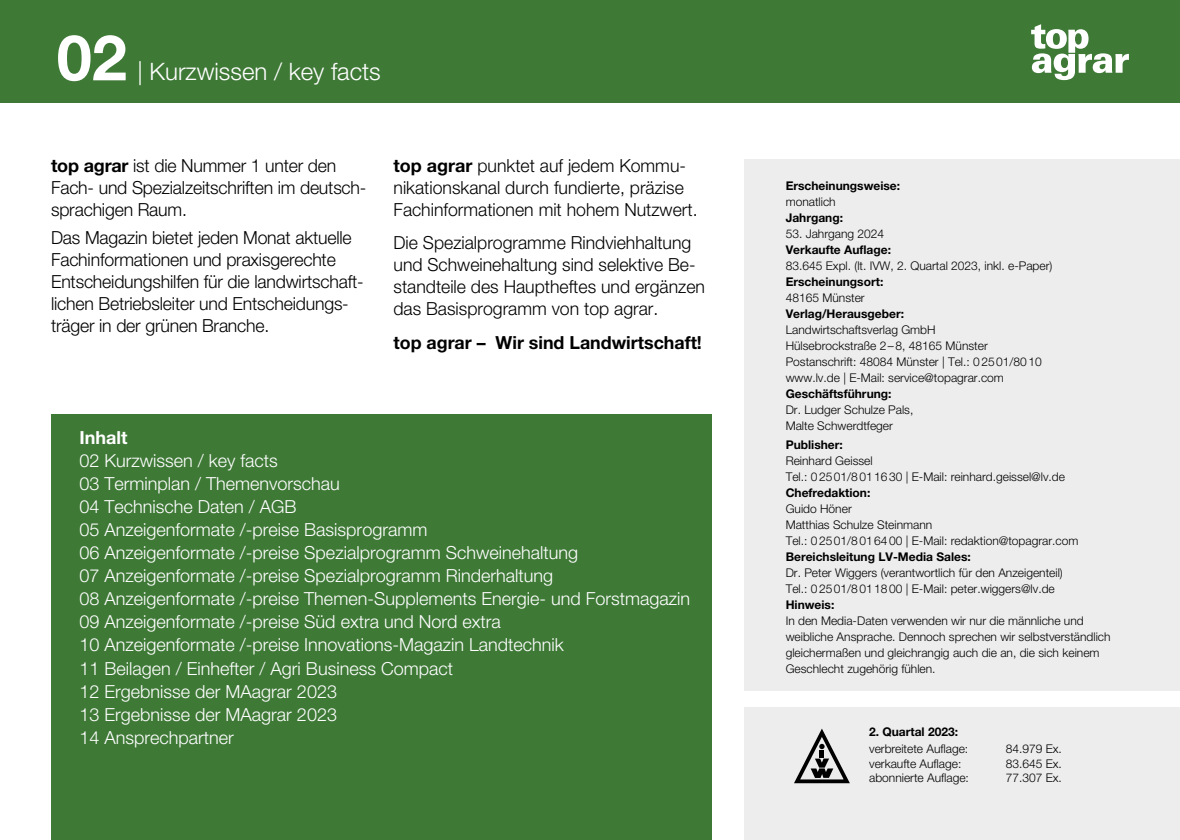
<style>
.page{position:relative;width:1180px;height:840px;background:#fff}
.page>*{position:absolute;margin:0;border:0;box-sizing:border-box;transform-origin:0 0}
.t1{font:700 63.2px "Helvetica Neue LT Pro";color:#fff}
.t2{font:300 24px "Helvetica Neue LT Pro";color:#fff}
.t3{font:300 18px/23px "Helvetica Neue LT Pro";color:#fff}
.t4{font:300 18px/22px "Helvetica Neue LT Pro";letter-spacing:-.01em;color:#000}
.t5{font:700 18px "Helvetica Neue LT Pro";color:#000}
.t6{font:700 18px "Helvetica Neue LT Pro";color:#fff}
.t7{font:300 12px/16px "Helvetica Neue LT Pro";color:#000}
.t8{font:700 12px "Helvetica Neue LT Pro";color:#000}
.s1{font-weight:700}
</style>
<div class="page">
<div style="left:0;top:0;width:1179px;height:103px;background:#3e7936"></div>
<svg style="left:1031px;top:24px;width:97px;height:56px"></svg>
<div style="left:744px;top:159px;width:435px;height:531px;background:#ededed"></div>
<div style="left:51px;top:414px;width:660px;height:425px;background:#3e7936"></div>
<div style="left:744px;top:707px;width:435px;height:132px;background:#ededed"></div>
<svg style="left:794px;top:728px;width:56px;height:54px"></svg>
<h1 class="t1" style="left:57px;top:18px;width:72px">02</h1>
<h2 class="t2" style="left:137px;top:56px;width:245px">| Kurzwissen / key facts</h2>
<h3 class="t4" style="left:51px;top:154px;width:317px"><span class="s1">top agrar</span> ist die Nummer 1 unter den<br>Fach- und Spezialzeitschriften im deutsch&shy;sprachigen Raum.</h3>
<h3 class="t4" style="left:51px;top:225px;width:314px">Das Magazin bietet jeden Monat aktuelle Fachinformationen und praxisgerechte Entscheidungshilfen für die landwirtschaft&shy;lichen Betriebsleiter und Entscheidungs&shy;träger in der grünen Branche.</h3>
<h3 class="t4" style="left:393px;top:154px;width:305px"><span class="s1">top agrar</span> punktet auf jedem Kommu&shy;nikationskanal durch fundierte, präzise<br>Fachinformationen mit hohem Nutzwert.</h3>
<h3 class="t4" style="left:393px;top:231px;width:313px">Die Spezialprogramme Rindviehhaltung und Schweinehaltung sind selektive Be&shy;standteile des Hauptheftes und ergänzen das Basisprogramm von top agrar.</h3>
<h3 class="t5" style="left:393px;top:330px;width:310px">top agrar – Wir sind Landwirtschaft!</h3>
<h3 class="t6" style="left:79px;top:426px;width:49px">Inhalt</h3>
<p class="t3" style="left:79px;top:448px;width:612px">02 Kurzwissen / key facts<br>03 Terminplan / Themenvorschau<br>04 Technische Daten / AGB<br>05 Anzeigenformate /-preise Basisprogramm<br>06 Anzeigenformate /-preise Spezialprogramm Schweinehaltung<br>07 Anzeigenformate /-preise Spezialprogramm Rinderhaltung<br>08 Anzeigenformate /-preise Themen-Supplements Energie- und Forstmagazin 09 Anzeigenformate /-preise Süd extra und Nord extra<br>10 Anzeigenformate /-preise Innovations-Magazin Landtechnik<br>11 Beilagen / Einhefter / Agri Business Compact<br>12 Ergebnisse der MAagrar 2023<br>13 Ergebnisse der MAagrar 2023<br>14 Ansprechpartner</p>
<p class="t8" style="left:785px;top:178px;width:116px">Erscheinungsweise:</p>
<p class="t7" style="left:785px;top:193px;width:52px">monatlich</p>
<p class="t8" style="left:785px;top:210px;width:59px">Jahrgang:</p>
<p class="t7" style="left:785px;top:225px;width:100px">53. Jahrgang 2024</p>
<p class="t8" style="left:785px;top:242px;width:107px">Verkaufte Auflage:</p>
<p class="t7" style="left:785px;top:257px;width:268px">83.645 Expl. (lt. IVW, 2. Quartal 2023, inkl. e-Paper)</p>
<p class="t8" style="left:785px;top:274px;width:99px">Erscheinungsort:</p>
<p class="t7" style="left:785px;top:289px;width:80px">48165 Münster</p>
<p class="t8" style="left:785px;top:306px;width:120px">Verlag/Herausgeber:</p>
<p class="t7" style="left:785px;top:321px;width:257px">Landwirtschaftsverlag GmbH<br>Hülsebrockstraße 2–8, 48165 Münster Postanschrift: 48084 Münster | Tel.: 02501/8010 www.lv.de | E-Mail: service@topagrar.com</p>
<p class="t8" style="left:785px;top:386px;width:107px">Geschäftsführung:</p>
<p class="t7" style="left:785px;top:401px;width:129px">Dr. Ludger Schulze Pals,<br>Malte Schwerdtfeger</p>
<p class="t8" style="left:785px;top:437px;width:59px">Publisher:</p>
<p class="t7" style="left:785px;top:452px;width:281px">Reinhard Geissel<br>Tel.: 02501/8011630 | E-Mail: reinhard.geissel@lv.de</p>
<p class="t8" style="left:785px;top:485px;width:86px">Chefredaktion:</p>
<p class="t7" style="left:785px;top:500px;width:294px">Guido Höner<br>Matthias Schulze Steinmann<br>Tel.: 02501/8016400 | E-Mail: redaktion@topagrar.com</p>
<p class="t8" style="left:785px;top:549px;width:187px">Bereichsleitung LV-Media Sales:</p>
<p class="t7" style="left:785px;top:564px;width:278px">Dr. Peter Wiggers (verantwortlich für den Anzeigenteil)<br>Tel.: 02501/8011800 | E-Mail: peter.wiggers@lv.de</p>
<p class="t8" style="left:785px;top:597px;width:50px">Hinweis:</p>
<p class="t7" style="left:785px;top:612px;width:326px">In den Media-Daten verwenden wir nur die männliche und weibliche Ansprache. Dennoch sprechen wir selbstverständlich gleichermaßen und gleichrangig auch die an, die sich keinem Geschlecht zugehörig fühlen.</p>
<p class="t8" style="left:869px;top:723px;width:90px">2. Quartal 2023:</p>
<p class="t7" style="left:869px;top:740px;width:101px">verbreitete Auflage:</p>
<p class="t7" style="left:1005px;top:740px;width:58px">84.979 Ex.</p>
<p class="t7" style="left:869px;top:754px;width:94px">verkaufte Auflage:</p>
<p class="t7" style="left:1005px;top:754px;width:58px">83.645 Ex.</p>
<p class="t7" style="left:869px;top:769px;width:101px">abonnierte Auflage:</p>
<p class="t7" style="left:1005px;top:769px;width:58px">77.307 Ex.</p>
</div>
